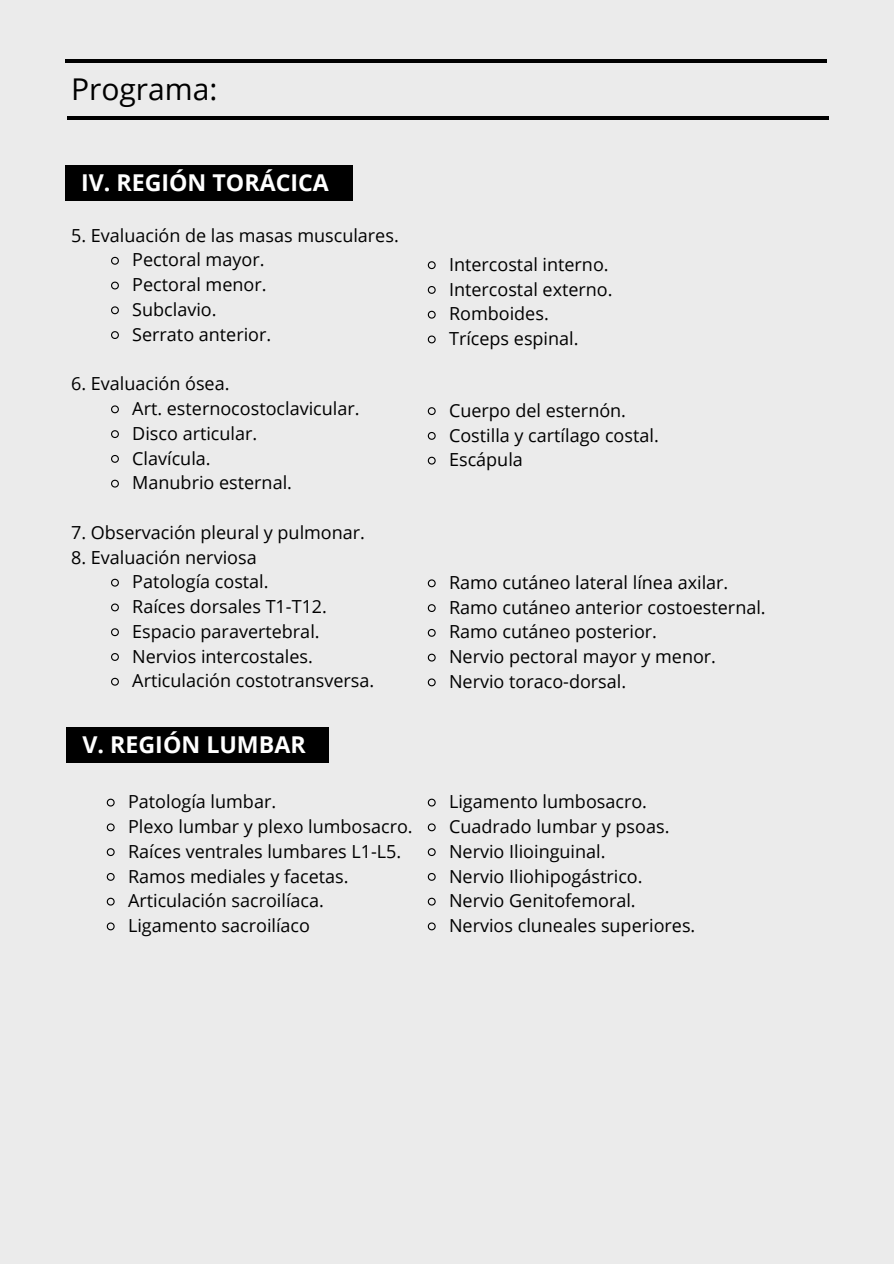
<style>
.page{position:relative;width:894px;height:1264px;background:#fff}
.page>*{position:absolute;margin:0;border:0;box-sizing:border-box;transform-origin:0 0}
.t1{font:30px "Open Sans";color:#000}
.t2{font:700 23.25px "Open Sans";color:#fff}
.t3{font:18px "Open Sans";color:#000}
</style>
<div class="page">
<div style="left:0;top:0;width:893px;height:1263px;background:#ebebeb"></div>
<hr style="left:65px;top:59px;width:761px;height:3px;background:#000">
<hr style="left:67px;top:117px;width:761px;height:3px;background:#000">
<div style="left:65px;top:165px;width:287px;height:36px;background:#000"></div>
<svg style="left:111px;top:256px;width:8px;height:9px"></svg>
<svg style="left:111px;top:281px;width:8px;height:9px"></svg>
<svg style="left:111px;top:306px;width:8px;height:9px"></svg>
<svg style="left:111px;top:331px;width:8px;height:8px"></svg>
<svg style="left:111px;top:405px;width:8px;height:9px"></svg>
<svg style="left:111px;top:430px;width:8px;height:8px"></svg>
<svg style="left:111px;top:455px;width:8px;height:8px"></svg>
<svg style="left:111px;top:479px;width:8px;height:9px"></svg>
<svg style="left:111px;top:578px;width:8px;height:9px"></svg>
<svg style="left:111px;top:603px;width:8px;height:9px"></svg>
<svg style="left:111px;top:628px;width:8px;height:9px"></svg>
<svg style="left:111px;top:653px;width:8px;height:8px"></svg>
<svg style="left:111px;top:677px;width:8px;height:9px"></svg>
<svg style="left:427px;top:261px;width:9px;height:9px"></svg>
<svg style="left:427px;top:286px;width:9px;height:8px"></svg>
<svg style="left:427px;top:310px;width:9px;height:9px"></svg>
<svg style="left:427px;top:335px;width:9px;height:9px"></svg>
<svg style="left:427px;top:407px;width:9px;height:9px"></svg>
<svg style="left:427px;top:432px;width:9px;height:8px"></svg>
<svg style="left:427px;top:456px;width:9px;height:9px"></svg>
<svg style="left:427px;top:579px;width:9px;height:9px"></svg>
<svg style="left:427px;top:604px;width:9px;height:8px"></svg>
<svg style="left:427px;top:628px;width:9px;height:9px"></svg>
<svg style="left:427px;top:653px;width:9px;height:9px"></svg>
<svg style="left:427px;top:678px;width:9px;height:9px"></svg>
<div style="left:67px;top:727px;width:262px;height:35px;background:#000"></div>
<svg style="left:106px;top:798px;width:9px;height:9px"></svg>
<svg style="left:106px;top:823px;width:9px;height:9px"></svg>
<svg style="left:106px;top:848px;width:9px;height:8px"></svg>
<svg style="left:106px;top:873px;width:9px;height:8px"></svg>
<svg style="left:106px;top:897px;width:9px;height:9px"></svg>
<svg style="left:106px;top:922px;width:9px;height:9px"></svg>
<svg style="left:427px;top:798px;width:9px;height:9px"></svg>
<svg style="left:427px;top:823px;width:9px;height:9px"></svg>
<svg style="left:427px;top:848px;width:9px;height:8px"></svg>
<svg style="left:427px;top:873px;width:9px;height:8px"></svg>
<svg style="left:427px;top:897px;width:9px;height:9px"></svg>
<svg style="left:427px;top:922px;width:9px;height:9px"></svg>
<h1 class="t1" style="left:71px;top:68px;width:148px">Programa:</h1>
<h2 class="t2" style="left:81px;top:166px;width:249px">IV. REGIÓN TORÁCICA</h2>
<p class="t3" style="left:71px;top:222px;width:329px">5. Evaluación de las masas musculares.</p>
<p class="t3" style="left:132px;top:247px;width:134px">Pectoral mayor.</p>
<p class="t3" style="left:132px;top:272px;width:136px">Pectoral menor.</p>
<p class="t3" style="left:132px;top:297px;width:86px">Subclavio.</p>
<p class="t3" style="left:132px;top:321px;width:140px">Serrato anterior.</p>
<p class="t3" style="left:71px;top:371px;width:160px">6. Evaluación ósea.</p>
<p class="t3" style="left:132px;top:396px;width:229px">Art. esternocostoclavicular.</p>
<p class="t3" style="left:132px;top:420px;width:126px">Disco articular.</p>
<p class="t3" style="left:132px;top:445px;width:80px">Clavícula.</p>
<p class="t3" style="left:132px;top:470px;width:161px">Manubrio esternal.</p>
<p class="t3" style="left:71px;top:519px;width:295px">7. Observación pleural y pulmonar.</p>
<p class="t3" style="left:71px;top:544px;width:187px">8. Evaluación nerviosa</p>
<p class="t3" style="left:132px;top:569px;width:138px">Patología costal.</p>
<p class="t3" style="left:132px;top:594px;width:196px">Raíces dorsales T1-T12.</p>
<p class="t3" style="left:132px;top:618px;width:189px">Espacio paravertebral.</p>
<p class="t3" style="left:132px;top:643px;width:182px">Nervios intercostales.</p>
<p class="t3" style="left:132px;top:668px;width:243px">Articulación costotransversa.</p>
<h2 class="t2" style="left:82px;top:728px;width:225px">V. REGIÓN LUMBAR</h2>
<p class="t3" style="left:128px;top:789px;width:149px">Patología lumbar.</p>
<p class="t3" style="left:128px;top:813px;width:286px">Plexo lumbar y plexo lumbosacro.</p>
<p class="t3" style="left:128px;top:838px;width:275px">Raíces ventrales lumbares L1-L5.</p>
<p class="t3" style="left:128px;top:863px;width:222px">Ramos mediales y facetas.</p>
<p class="t3" style="left:128px;top:888px;width:197px">Articulación sacroilíaca.</p>
<p class="t3" style="left:128px;top:912px;width:183px">Ligamento sacroilíaco</p>
<p class="t3" style="left:449px;top:251px;width:161px">Intercostal interno.</p>
<p class="t3" style="left:449px;top:276px;width:165px">Intercostal externo.</p>
<p class="t3" style="left:449px;top:301px;width:101px">Romboides.</p>
<p class="t3" style="left:449px;top:326px;width:131px">Tríceps espinal.</p>
<p class="t3" style="left:449px;top:397px;width:178px">Cuerpo del esternón.</p>
<p class="t3" style="left:449px;top:422px;width:211px">Costilla y cartílago costal.</p>
<p class="t3" style="left:449px;top:447px;width:75px">Escápula</p>
<p class="t3" style="left:449px;top:569px;width:281px">Ramo cutáneo lateral línea axilar.</p>
<p class="t3" style="left:449px;top:594px;width:318px">Ramo cutáneo anterior costoesternal.</p>
<p class="t3" style="left:449px;top:619px;width:209px">Ramo cutáneo posterior.</p>
<p class="t3" style="left:449px;top:644px;width:268px">Nervio pectoral mayor y menor.</p>
<p class="t3" style="left:449px;top:668px;width:179px">Nervio toraco-dorsal.</p>
<p class="t3" style="left:449px;top:789px;width:199px">Ligamento lumbosacro.</p>
<p class="t3" style="left:449px;top:813px;width:222px">Cuadrado lumbar y psoas.</p>
<p class="t3" style="left:449px;top:838px;width:158px">Nervio Ilioinguinal.</p>
<p class="t3" style="left:449px;top:863px;width:195px">Nervio Iliohipogástrico.</p>
<p class="t3" style="left:449px;top:888px;width:188px">Nervio Genitofemoral.</p>
<p class="t3" style="left:449px;top:912px;width:248px">Nervios cluneales superiores.</p>
</div>
